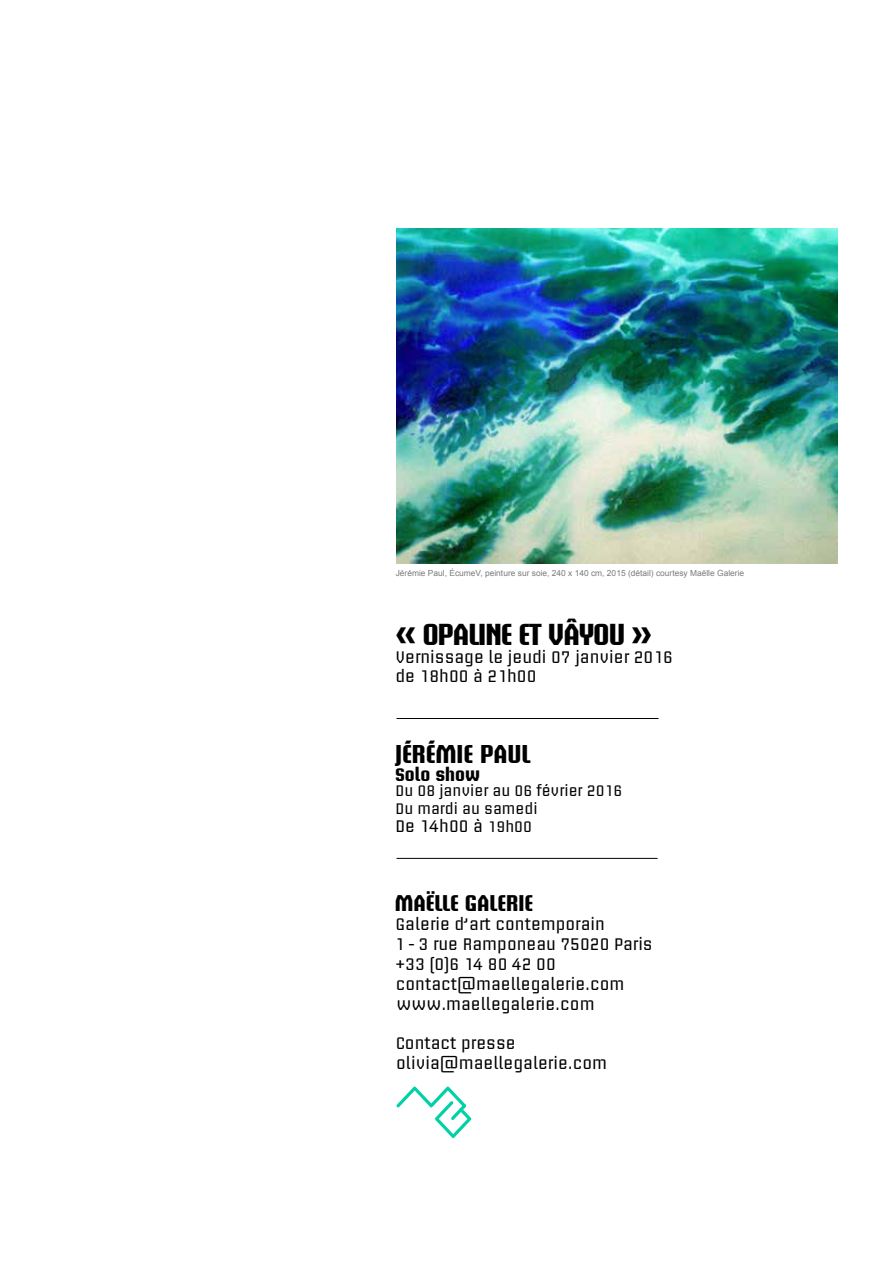
<style>
.page{position:relative;width:893px;height:1263px;background:#fff}
.page>*{position:absolute;margin:0;border:0;box-sizing:border-box;transform-origin:0 0}
.t1{font:700 30px "Briem Akademi Std";letter-spacing:-.03em;color:#000}
.t2{font:700 25.5px "Briem Akademi Std";color:#000}
.t3{font:700 22.5px "Briem Akademi Std";color:#000}
.t4{font:700 18px "Briem Akademi Std";color:#000}
.t5{font:16.5px/19.8px "Briem Akademi Std";color:#000}
.t6{font:15px/18px "Briem Akademi Std";color:#000}
.t7{font:8.4px "Arial";color:#7c7b7b}
.s1{font-size:15px}
</style>
<div class="page">
<img style="left:396px;top:229px;width:441px;height:334px">
<hr style="left:396px;top:718px;width:262px;height:1px;background:#000">
<hr style="left:396px;top:858px;width:262px;height:1px;background:#000">
<svg style="left:396px;top:1086px;width:75px;height:52px"></svg>
<p class="t7" style="left:396px;top:567px;width:350px">Jérémie Paul, ÉcumeV, peinture sur soie, 240 x 140 cm, 2015 (détail) courtesy Maëlle Galerie</p>
<h1 class="t1" style="left:396px;top:618px;width:256px">« OPALINE ET VÂYOU »</h1>
<p class="t5" style="left:395px;top:647px;width:279px">Vernissage le jeudi 07 janvier 2016 de 18h00 à 21h00</p>
<h2 class="t2" style="left:395px;top:739px;width:137px">JÉRÉMIE PAUL</h2>
<p class="t4" style="left:395px;top:764px;width:86px">Solo show</p>
<p class="t6" style="left:395px;top:782px;width:228px">Du 08 janvier au 06 février 2016<br>Du mardi au samedi</p>
<p class="t5" style="left:395px;top:817px;width:138px">De 14h00 à <span class="s1">19h00</span></p>
<h3 class="t3" style="left:395px;top:890px;width:140px">MAËLLE GALERIE</h3>
<p class="t5" style="left:395px;top:915px;width:260px">Galerie d’art contemporain<br>1 - 3 rue Ramponeau 75020 Paris +33 (0)6 14 80 42 00 contact@maellegalerie.com www.maellegalerie.com</p>
<p class="t5" style="left:396px;top:1033px;width:213px">Contact presse olivia@maellegalerie.com</p>
</div>
